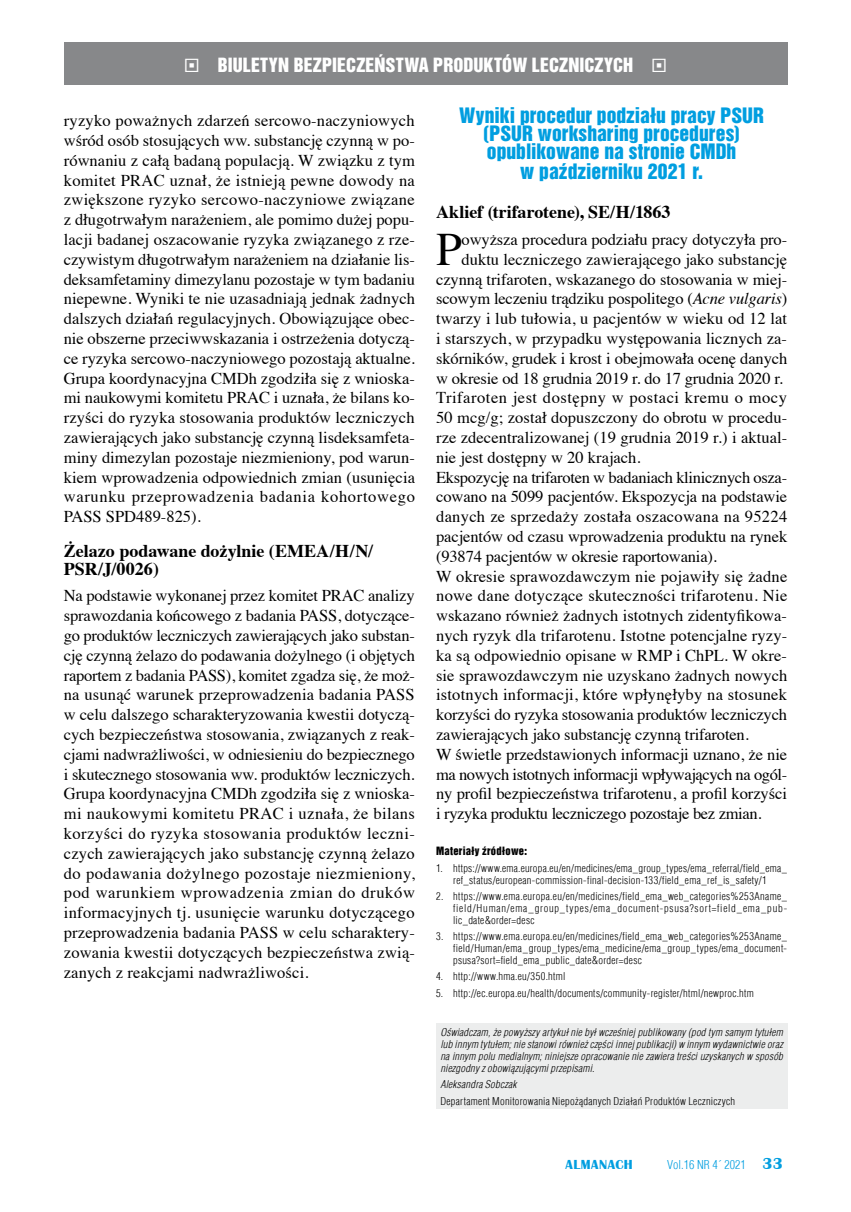
<style>
.page{position:relative;width:851px;height:1212px;background:#fff}
.page>*{position:absolute;margin:0;border:0;box-sizing:border-box;transform-origin:0 0}
.t1{font:46.5px "Times";color:#000}
.t2{font:19.5px/18px "Switzerland Inserat";letter-spacing:.005em;color:#009ee0;text-align:center}
.t3{font:700 18px/18px "Times";color:#000}
.t4{font:18px "Switzerland Inserat";letter-spacing:.005em;color:#fff}
.t5{font:16.5px/19.8px "Times";color:#000;text-align:justify}
.t6{font:16.5px "Times";letter-spacing:-.02em;color:#000}
.t7{font:16.5px "Times";letter-spacing:-.025em;color:#000}
.t8{font:16.5px "Times";letter-spacing:.03em;color:#000}
.t9{font:700 13.5px "Britannic";letter-spacing:.04em;color:#009ee0}
.t10{font:300 12px "Switzerland Cond";color:#009ee0}
.t11{font:300 10.5px/12px "Switzerland Cond";letter-spacing:.025em;color:#000;text-align:justify}
.t12{font:italic 300 10.5px/12px "Switzerland Cond";letter-spacing:.02em;color:#000;text-align:justify}
.t13{font:10.5px "Switzerland Inserat";letter-spacing:.03em;color:#000}
.s1{font-style:italic}
.s2{font-family:"Britannic";font-weight:700;font-size:16.5px}
</style>
<div class="page">
<div style="left:436px;top:1023px;width:351px;height:86px;background:#eceded"></div>
<div style="left:64px;top:43px;width:723px;height:42px;background:#87888a"></div>
<p class="t4" style="left:184px;top:53px;width:484px">◻ BIULETYN BEZPIECZEŃSTWA PRODUKTÓW LECZNICZYCH ◻</p>
<p class="t5" style="left:64px;top:109px;width:352px">ryzyko poważnych zdarzeń sercowo-naczyniowych wśród osób stosujących ww. substancję czynną w po&shy;równaniu z całą badaną populacją. W związku z tym komitet PRAC uznał, że istnieją pewne dowody na zwiększone ryzyko sercowo-naczyniowe związane z długotrwałym narażeniem, ale pomimo dużej popu&shy;lacji badanej oszacowanie ryzyka związanego z rze&shy;czywistym długotrwałym narażeniem na działanie lis&shy;deksamfetaminy dimezylanu pozostaje w tym badaniu niepewne. Wyniki te nie uzasadniają jednak żadnych dalszych działań regulacyjnych. Obowiązujące obec&shy;nie obszerne przeciwwskazania i ostrzeżenia dotyczą&shy;ce ryzyka sercowo-naczyniowego pozostają aktualne.<br>Grupa koordynacyjna CMDh zgodziła się z wnioska&shy;mi naukowymi komitetu PRAC i uznała, że bilans ko&shy;rzyści do ryzyka stosowania produktów leczniczych zawierających jako substancję czynną lisdeksamfeta&shy;miny dimezylan pozostaje niezmieniony, pod warun&shy;kiem wprowadzenia odpowiednich zmian (usunięcia warunku przeprowadzenia badania kohortowego PASS SPD489-825).</p>
<p class="t3" style="left:64px;top:540px;width:311px">Żelazo podawane dożylnie (EMEA/H/N/<br>PSR/J/0026)</p>
<p class="t5" style="left:64px;top:584px;width:352px">Na podstawie wykonanej przez komitet PRAC analizy sprawozdania końcowego z badania PASS, dotyczące&shy;go produktów leczniczych zawierających jako substan&shy;cję czynną żelazo do podawania dożylnego (i objętych raportem z badania PASS), komitet zgadza się, że moż&shy;na usunąć warunek przeprowadzenia badania PASS w celu dalszego scharakteryzowania kwestii dotyczą&shy;cych bezpieczeństwa stosowania, związanych z reak&shy;cjami nadwrażliwości, w odniesieniu do bezpiecznego i skutecznego stosowania ww. produktów leczniczych.<br>Grupa koordynacyjna CMDh zgodziła się z wnioska&shy;mi naukowymi komitetu PRAC i uznała, że bilans korzyści do ryzyka stosowania produktów leczni&shy;czych zawierających jako substancję czynną żelazo do podawania dożylnego pozostaje niezmieniony, pod warunkiem wprowadzenia zmian do druków informacyjnych tj. usunięcie warunku dotyczącego przeprowadzenia badania PASS w celu scharaktery&shy;zowania kwestii dotyczących bezpieczeństwa zwią&shy;zanych z reakcjami nadwrażliwości.</p>
<p class="t2" style="left:459px;top:107px;width:306px">Wyniki procedur podziału pracy PSUR (PSUR worksharing procedures) opublikowane na stronie CMDh</p>
<p class="t2" style="left:520px;top:162px;width:184px">w październiku 2021 r.</p>
<p class="t3" style="left:436px;top:201px;width:236px">Aklief (trifarotene), SE/H/1863</p>
<h1 class="t1" style="left:436px;top:206px;width:27px">P</h1>
<p class="t5" style="left:461px;top:228px;width:327px">owyższa procedura podziału pracy dotyczyła pro-</p>
<p class="t5" style="left:461px;top:248px;width:327px">duktu leczniczego zawierającego jako substancję</p>
<p class="t5" style="left:436px;top:268px;width:352px">czynną trifaroten, wskazanego do stosowania w miej-</p>
<p class="t5" style="left:436px;top:287px;width:352px">scowym leczeniu trądziku pospolitego (<span class="s1">Acne vulgaris</span>)</p>
<p class="t5" style="left:436px;top:307px;width:352px">twarzy i lub tułowia, u pacjentów w wieku od 12 lat</p>
<p class="t5" style="left:436px;top:327px;width:352px">i starszych, w przypadku występowania licznych za-</p>
<p class="t5" style="left:436px;top:347px;width:352px">skórników, grudek i krost i obejmowała ocenę danych</p>
<p class="t5" style="left:436px;top:367px;width:348px">w okresie od 18 grudnia 2019 r. do 17 grudnia 2020 r.</p>
<p class="t8" style="left:436px;top:382px;width:352px">Trifaroten jest dostępny w postaci kremu o mocy</p>
<p class="t5" style="left:436px;top:406px;width:352px">50 mcg/g; został dopuszczony do obrotu w procedu-</p>
<p class="t5" style="left:436px;top:426px;width:352px">rze zdecentralizowanej (19 grudnia 2019 r.) i aktual-</p>
<p class="t5" style="left:436px;top:446px;width:206px">nie jest dostępny w 20 krajach.</p>
<p class="t6" style="left:436px;top:462px;width:352px">Ekspozycję na trifaroten w badaniach klinicznych osza-</p>
<p class="t5" style="left:436px;top:485px;width:352px">cowano na 5099 pacjentów. Ekspozycja na podstawie</p>
<p class="t5" style="left:436px;top:505px;width:352px">danych ze sprzedaży została oszacowana na 95224</p>
<p class="t5" style="left:436px;top:525px;width:352px">pacjentów od czasu wprowadzenia produktu na rynek</p>
<p class="t5" style="left:436px;top:545px;width:282px">(93874 pacjentów w okresie raportowania).</p>
<p class="t5" style="left:436px;top:565px;width:352px">W okresie sprawozdawczym nie pojawiły się żadne</p>
<p class="t5" style="left:436px;top:584px;width:352px">nowe dane dotyczące skuteczności trifarotenu. Nie</p>
<p class="t5" style="left:436px;top:604px;width:352px">wskazano również żadnych istotnych zidentyfikowa-</p>
<p class="t5" style="left:436px;top:624px;width:352px">nych ryzyk dla trifarotenu. Istotne potencjalne ryzy-</p>
<p class="t5" style="left:436px;top:644px;width:352px">ka są odpowiednio opisane w RMP i ChPL. W okre-</p>
<p class="t5" style="left:436px;top:664px;width:352px">sie sprawozdawczym nie uzyskano żadnych nowych</p>
<p class="t5" style="left:436px;top:683px;width:352px">istotnych informacji, które wpłynęłyby na stosunek</p>
<p class="t5" style="left:436px;top:703px;width:352px">korzyści do ryzyka stosowania produktów leczniczych</p>
<p class="t5" style="left:436px;top:723px;width:314px">zawierających jako substancję czynną trifaroten.</p>
<p class="t5" style="left:436px;top:743px;width:352px">W świetle przedstawionych informacji uznano, że nie</p>
<p class="t7" style="left:436px;top:759px;width:352px">ma nowych istotnych informacji wpływających na ogól-</p>
<p class="t5" style="left:436px;top:782px;width:352px">ny profil bezpieczeństwa trifarotenu, a profil korzyści</p>
<p class="t6" style="left:436px;top:798px;width:327px">i ryzyka produktu leczniczego pozostaje bez zmian.</p>
<p class="t13" style="left:436px;top:844px;width:92px">Materiały źródłowe:</p>
<p class="t11" style="left:436px;top:862px;width:352px;text-align:center">1. https://www.ema.europa.eu/en/medicines/ema_group_types/ema_referral/field_ema_ ref_status/european-commission-final-decision-133/field_ema_ref_is_safety/1</p>
<p class="t11" style="left:453px;top:890px;width:335px;text-indent:-17px">2. https://www.ema.europa.eu/en/medicines/field_ema_web_categories%253Aname_ field/Human/ema_group_types/ema_document-psusa?sort=field_ema_pub&shy;lic_date&amp;order=desc</p>
<p class="t11" style="left:453px;top:930px;width:335px;text-indent:-17px">3. https://www.ema.europa.eu/en/medicines/field_ema_web_categories%253Aname_ field/Human/ema_group_types/ema_medicine/ema_group_types/ema_document&shy;psusa?sort=field_ema_public_date&amp;order=desc</p>
<p class="t11" style="left:436px;top:970px;width:131px">4. http://www.hma.eu/350.html</p>
<p class="t11" style="left:436px;top:987px;width:319px">5. http://ec.europa.eu/health/documents/community-register/html/newproc.htm</p>
<p class="t12" style="left:440px;top:1026px;width:344px">Oświadczam, że powyższy artykuł nie był wcześniej publikowany (pod tym samym tytułem lub innym tytułem; nie stanowi również części innej publikacji) w innym wydawnictwie oraz na innym polu medialnym; niniejsze opracowanie nie zawiera treści uzyskanych w sposób niezgodny z obowiązującymi przepisami.</p>
<p class="t12" style="left:440px;top:1078px;width:78px">Aleksandra Sobczak</p>
<p class="t11" style="left:440px;top:1094px;width:296px">Departament Monitorowania Niepożądanych Działań Produktów Leczniczych</p>
<p class="t9" style="left:565px;top:1156px;width:69px">ALMANACH</p>
<p class="t10" style="left:667px;top:1157px;width:117px">Vol.16 NR 4´ 2021 <span class="s2">33</span></p>
</div>
